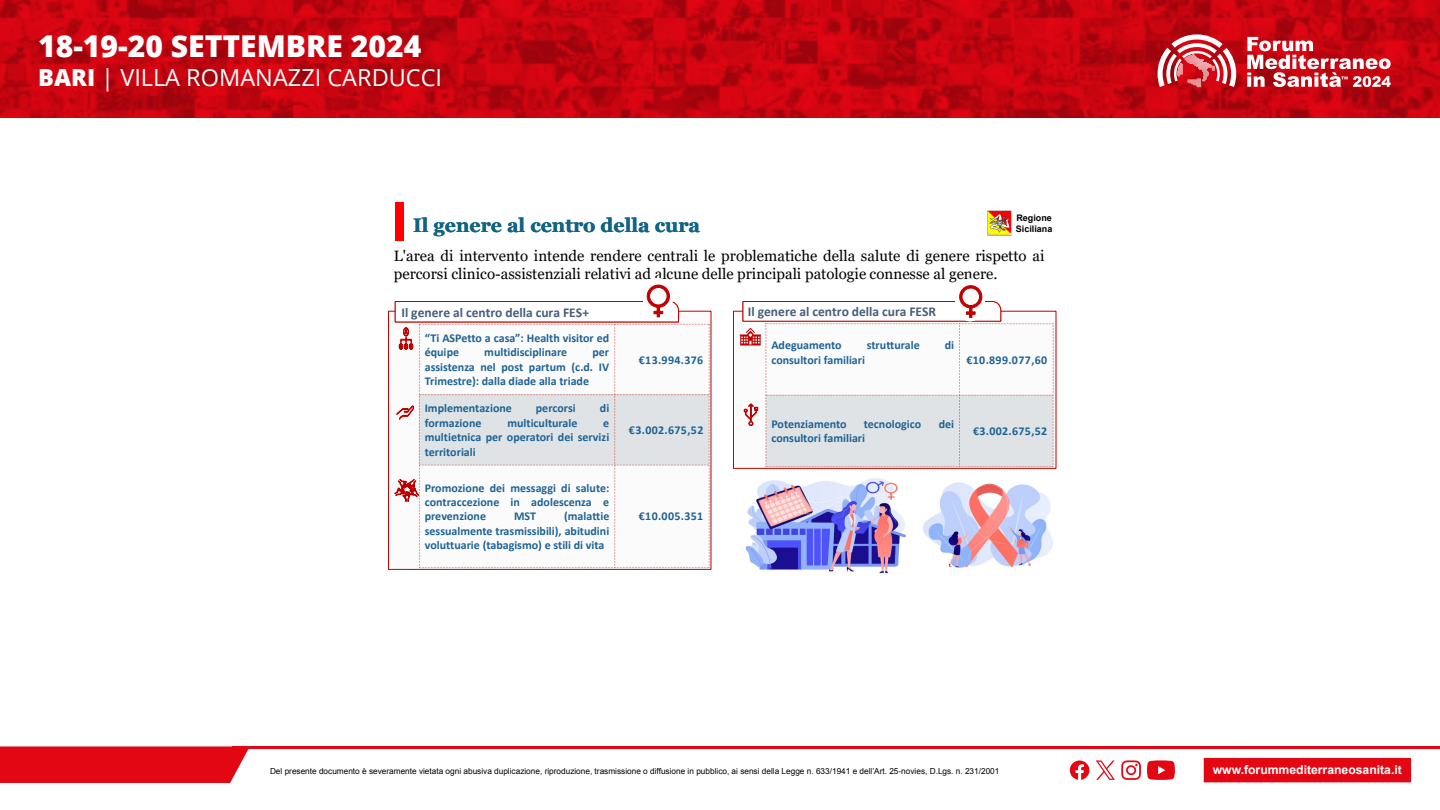
<style>
.page{position:relative;width:1440px;height:810px;background:#fff}
.page>*{position:absolute;margin:0;border:0;box-sizing:border-box;transform-origin:0 0}
.t1{font:800 30.08px "Open Sans";color:#fff}
.t2{font:23.55px "Open Sans";color:#fff}
.t3{font:700 19.5px "Georgia";color:#106486}
.t4{font:15px/18px "Georgia";color:#000}
.t5{font:700 13.5px "Calibri";color:#455e7a}
.t6{font:700 12.15px "Arial";color:#fff}
.t7{font:700 12px/14.4px "Calibri";color:#1d6295;text-align:justify}
.t8{font:700 12px "Calibri";letter-spacing:.03em;color:#1d6295}
.t9{font:700 9px "Arial";color:#000}
.t10{font:8.25px "Arial";color:#000}
.s1{font-weight:800}
</style>
<div class="page">
<div style="left:0;top:746px;width:249px;height:37px;background:#e30613"></div>
<hr style="left:232px;top:746px;width:1208px;height:3px;background:#e30613">
<div style="left:1203px;top:757px;width:209px;height:27px;background:#e30613;border:1px solid #fff"></div>
<svg style="left:1121px;top:760px;width:20px;height:20px"></svg>
<svg style="left:1147px;top:760px;width:28px;height:20px"></svg>
<svg style="left:1070px;top:761px;width:19px;height:19px"></svg>
<svg style="left:1096px;top:760px;width:19px;height:20px"></svg>
<svg style="left:0;top:0;width:1440px;height:117px;background:#c2040f"></svg>
<svg style="left:1158px;top:34px;width:78px;height:53px"></svg>
<svg style="left:1247px;top:37px;width:144px;height:50px"></svg>
<img style="left:745px;top:478px;width:161px;height:96px">
<div style="left:733px;top:311px;width:323px;height:158px;border:1px solid #c00000"></div>
<div style="left:395px;top:202px;width:9px;height:39px;background:#f00"></div>
<img style="left:987px;top:210px;width:25px;height:25px">
<div style="left:643px;top:278px;width:29px;height:43px;border:1px solid #fff;border-radius:50%"></div>
<div style="left:956px;top:279px;width:29px;height:42px;border:1px solid #fff;border-radius:50%"></div>
<svg style="left:394px;top:285px;width:316px;height:283px"></svg>
<svg style="left:740px;top:285px;width:314px;height:182px"></svg>
<img style="left:923px;top:482px;width:130px;height:86px">
<h1 class="t1" style="left:38px;top:24px;width:385px">18-19-20 SETTEMBRE 2024</h1>
<h2 class="t2" style="left:38px;top:62px;width:406px"><span class="s1">BARI</span> | VILLA ROMANAZZI CARDUCCI</h2>
<p class="t9" style="left:1016px;top:212px;width:37px">Regione</p>
<h3 class="t3" style="left:413px;top:213px;width:288px">Il genere al centro della cura</h3>
<p class="t9" style="left:1016px;top:223px;width:38px">Siciliana</p>
<p class="t4" style="left:394px;top:247px;width:652px">L'area di intervento intende rendere centrali le problematiche della salute di genere rispetto ai percorsi clinico-assistenziali relativi ad alcune delle principali patologie connesse al genere.</p>
<p class="t5" style="left:401px;top:303px;width:189px">Il genere al centro della cura FES+</p>
<p class="t5" style="left:748px;top:302px;width:190px">Il genere al centro della cura FESR</p>
<p class="t7" style="left:425px;top:331px;width:186px">“Ti ASPetto a casa”: Health visitor ed équipe</p>
<p class="t7" style="left:771px;top:338px;width:72px">Adeguamento</p>
<p class="t7" style="left:867px;top:338px;width:55px">strutturale</p>
<p class="t7" style="left:945px;top:338px;width:11px">di</p>
<p class="t7" style="left:771px;top:352px;width:95px">consultori familiari</p>
<p class="t8" style="left:967px;top:351px;width:82px">€10.899.077,60</p>
<p class="t7" style="left:484px;top:345px;width:85px">multidisciplinare</p>
<p class="t7" style="left:425px;top:345px;width:186px;text-indent:168px">per assistenza nel post partum (c.d. IV Trimestre): dalla diade alla triade</p>
<p class="t7" style="left:639px;top:352px;width:66px">€13.994.376</p>
<p class="t7" style="left:425px;top:401px;width:89px">Implementazione</p>
<p class="t7" style="left:536px;top:401px;width:41px">percorsi</p>
<p class="t7" style="left:600px;top:401px;width:11px">di</p>
<p class="t7" style="left:425px;top:415px;width:58px">formazione</p>
<p class="t7" style="left:507px;top:415px;width:72px">multiculturale</p>
<p class="t7" style="left:771px;top:417px;width:77px">Potenziamento</p>
<p class="t7" style="left:864px;top:417px;width:59px">tecnologico</p>
<p class="t7" style="left:939px;top:417px;width:17px">dei</p>
<p class="t7" style="left:771px;top:431px;width:95px">consultori familiari</p>
<p class="t7" style="left:425px;top:415px;width:186px;text-indent:179px">e multietnica per operatori dei servizi territoriali</p>
<p class="t7" style="left:629px;top:423px;width:76px">€3.002.675,52</p>
<p class="t7" style="left:425px;top:480px;width:186px">Promozione dei messaggi di salute: contraccezione in adolescenza e prevenzione</p>
<p class="t7" style="left:973px;top:424px;width:76px">€3.002.675,52</p>
<p class="t7" style="left:425px;top:509px;width:186px;text-indent:139px">(malattie sessualmente trasmissibili), abitudini voluttuarie (tabagismo) e stili di vita</p>
<p class="t7" style="left:639px;top:509px;width:66px">€10.005.351</p>
<p class="t7" style="left:514px;top:509px;width:23px">MST</p>
<p class="t10" style="left:270px;top:766px;width:731px">Del presente documento è severamente vietata ogni abusiva duplicazione, riproduzione, trasmissione o diffusione in pubblico, ai sensi della Legge n. 633/1941 e dell’Art. 25-novies, D.Lgs. n. 231/2001</p>
<p class="t6" style="left:1213px;top:762px;width:191px">www.forummediterraneosanita.it</p>
</div>
